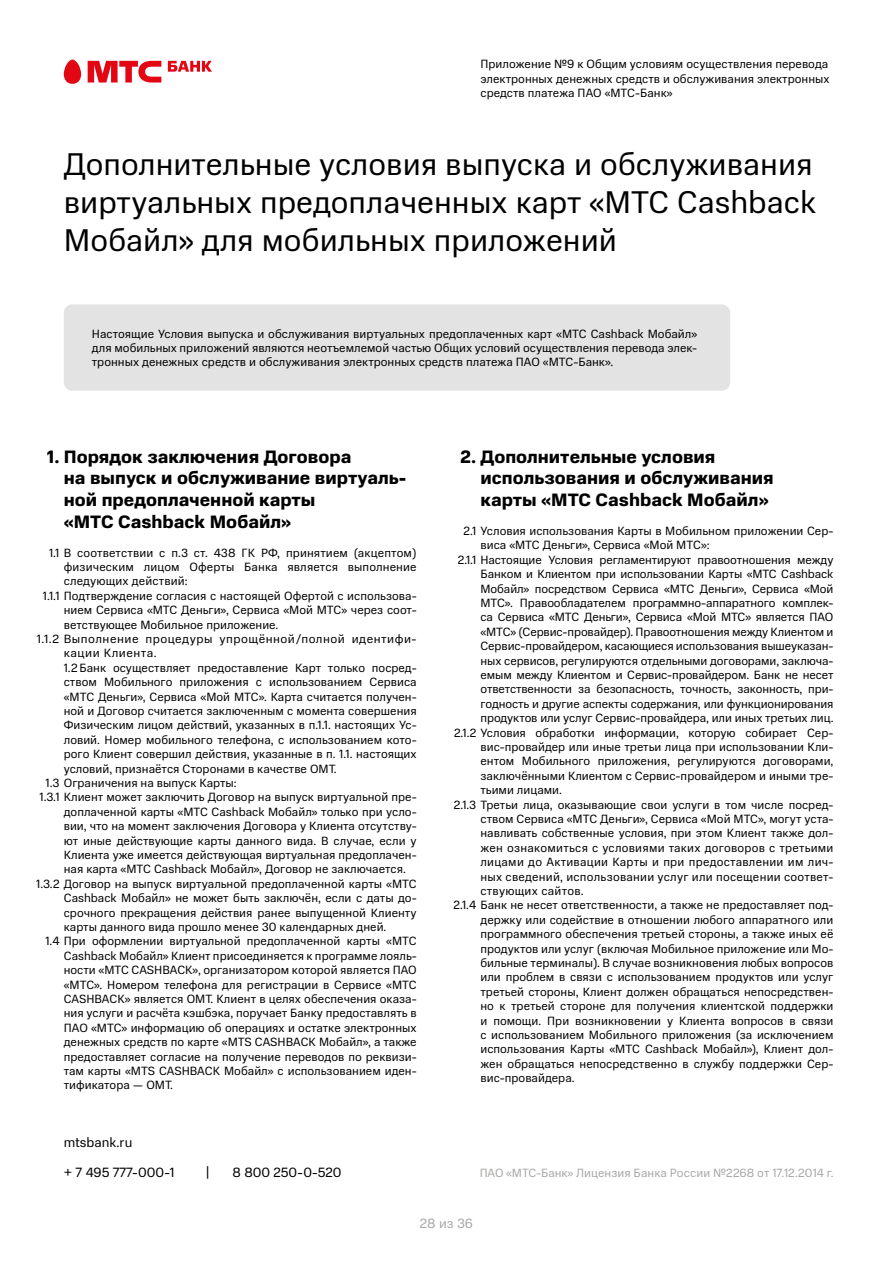
<style>
.page{position:relative;width:893px;height:1263px;background:#fff}
.page>*{position:absolute;margin:0;border:0;box-sizing:border-box;transform-origin:0 0}
.t1{font:31.5px/37.8px "MTS Sans";color:#000;text-align:justify}
.t2{font:700 18px/21.6px "MTS Sans";color:#000}
.t3{font:13.5px "MTS Sans";color:#000}
.t4{font:13.5px "MTS Sans";color:#a8a8a7}
.t5{font:12px/14.4px "MTS Sans";color:#000;text-align:justify}
.t6{font:12px "MTS Sans";letter-spacing:.02em;color:#000}
.t7{font:12px "MTS Sans";letter-spacing:.04em;color:#000}
.t8{font:12px "MTS Sans";letter-spacing:.005em;color:#a8a8a7}
</style>
<div class="page">
<svg style="left:64px;top:60px;width:17px;height:24px"></svg>
<svg style="left:88px;top:61px;width:73px;height:22px"></svg>
<svg style="left:168px;top:61px;width:44px;height:11px"></svg>
<div style="left:64px;top:304px;width:666px;height:87px;background:#e3e3e3;border-radius:9px"></div>
<p class="t5" style="left:480px;top:57px;width:351px">Приложение №9 к Общим условиям осуществления перевода электронных денежных средств и обслуживания электронных средств платежа ПАО «МТС-Банк»</p>
<h1 class="t1" style="left:64px;top:146px;width:754px">Дополнительные условия выпуска и обслуживания виртуальных предоплаченных карт «МТС Cashback Мобайл» для мобильных приложений</h1>
<p class="t5" style="left:92px;top:326px;width:607px">Настоящие Условия выпуска и обслуживания виртуальных предоплаченных карт «МТС Cashback Мобайл» для мобильных приложений являются неотъемлемой частью Общих условий осуществления перевода элек&shy;тронных денежных средств и обслуживания электронных средств платежа ПАО «МТС-Банк».</p>
<h2 class="t2" style="left:64px;top:446px;width:344px;text-indent:-17px">1. Порядок заключения Договора<br>на выпуск и обслуживание виртуаль&shy;ной предоплаченной карты<br>«МТС Cashback Мобайл»</h2>
<p class="t5" style="left:49px;top:545px;width:369px">1.1 В соответствии с п.3 ст. 438 ГК РФ, принятием (акцептом)</p>
<p class="t5" style="left:64px;top:560px;width:354px">физическим лицом Оферты Банка является выполнение</p>
<p class="t5" style="left:64px;top:574px;width:125px">следующих действий:</p>
<p class="t5" style="left:43px;top:588px;width:375px">1.1.1 Подтверждение согласия с настоящей Офертой с использова-</p>
<p class="t5" style="left:64px;top:603px;width:354px">нием Сервиса «МТС Деньги», Сервиса «Мой МТС» через соот-</p>
<p class="t5" style="left:64px;top:617px;width:216px">ветствующее Мобильное приложение.</p>
<p class="t7" style="left:37px;top:632px;width:381px">1.1.2 Выполнение процедуры упрощённой/полной идентифи-</p>
<p class="t7" style="left:64px;top:646px;width:94px">кации Клиента.</p>
<p class="t5" style="left:64px;top:660px;width:354px">1.2 Банк осуществляет предоставление Карт только посред-</p>
<p class="t5" style="left:64px;top:675px;width:354px">ством Мобильного приложения с использованием Сервиса</p>
<p class="t5" style="left:64px;top:689px;width:354px">«МТС Деньги», Сервиса «Мой МТС». Карта считается получен-</p>
<p class="t5" style="left:64px;top:704px;width:354px">ной и Договор считается заключенным с момента совершения</p>
<p class="t5" style="left:64px;top:718px;width:354px">Физическим лицом действий, указанных в п.1.1. настоящих Ус-</p>
<p class="t5" style="left:64px;top:732px;width:354px">ловий. Номер мобильного телефона, с использованием кото-</p>
<p class="t5" style="left:64px;top:747px;width:354px">рого Клиент совершил действия, указанные в п. 1.1. настоящих</p>
<p class="t5" style="left:64px;top:761px;width:274px">условий, признаётся Сторонами в качестве ОМТ.</p>
<p class="t5" style="left:46px;top:776px;width:193px">1.3 Ограничения на выпуск Карты:</p>
<p class="t5" style="left:40px;top:790px;width:379px">1.3.1 Клиент может заключить Договор на выпуск виртуальной пре-</p>
<p class="t5" style="left:64px;top:804px;width:354px">доплаченной карты «МТС Cashback Мобайл» только при усло-</p>
<p class="t5" style="left:64px;top:819px;width:354px">вии, что на момент заключения Договора у Клиента отсутству-</p>
<p class="t5" style="left:64px;top:833px;width:354px">ют иные действующие карты данного вида. В случае, если у</p>
<p class="t5" style="left:64px;top:848px;width:354px">Клиента уже имеется действующая виртуальная предоплачен-</p>
<p class="t5" style="left:64px;top:862px;width:344px">ная карта «МТС Cashback Мобайл», Договор не заключается.</p>
<p class="t5" style="left:36px;top:876px;width:382px">1.3.2 Договор на выпуск виртуальной предоплаченной карты «МТС</p>
<p class="t5" style="left:64px;top:891px;width:354px">Cashback Мобайл» не может быть заключён, если с даты до-</p>
<p class="t5" style="left:64px;top:905px;width:354px">срочного прекращения действия ранее выпущенной Клиенту</p>
<p class="t5" style="left:64px;top:920px;width:324px">карты данного вида прошло менее 30 календарных дней.</p>
<p class="t5" style="left:45px;top:934px;width:373px">1.4 При оформлении виртуальной предоплаченной карты «МТС</p>
<p class="t5" style="left:64px;top:948px;width:354px">Cashback Мобайл» Клиент присоединяется к программе лояль-</p>
<p class="t5" style="left:64px;top:963px;width:354px">ности «МТС CASHBACK», организатором которой является ПАО</p>
<p class="t5" style="left:64px;top:977px;width:354px">«МТС». Номером телефона для регистрации в Сервисе «МТС</p>
<p class="t5" style="left:64px;top:992px;width:354px">CASHBACK» является ОМТ. Клиент в целях обеспечения оказа-</p>
<p class="t5" style="left:64px;top:1006px;width:354px">ния услуги и расчёта кэшбэка, поручает Банку предоставлять в</p>
<p class="t5" style="left:64px;top:1020px;width:354px">ПАО «МТС» информацию об операциях и остатке электронных</p>
<p class="t5" style="left:64px;top:1035px;width:354px">денежных средств по карте «МTS CASHBACK Мобайл», а также</p>
<p class="t5" style="left:64px;top:1049px;width:354px">предоставляет согласие на получение переводов по реквизи-</p>
<p class="t5" style="left:64px;top:1064px;width:354px">там карты «МTS CASHBACK Мобайл» с использованием иден-</p>
<p class="t5" style="left:64px;top:1078px;width:111px">тификатора — ОМТ.</p>
<p class="t3" style="left:64px;top:1134px;width:70px">mtsbank.ru</p>
<h2 class="t2" style="left:480px;top:446px;width:295px;text-indent:-20px">2. Дополнительные условия использования и обслуживания карты «МТС Cashback Мобайл»</h2>
<p class="t5" style="left:464px;top:524px;width:371px">2.1 Условия использования Карты в Мобильном приложении Сер-</p>
<p class="t5" style="left:480px;top:538px;width:231px">виса «МТС Деньги», Сервиса «Мой МТС»:</p>
<p class="t5" style="left:458px;top:552px;width:377px">2.1.1 Настоящие Условия регламентируют правоотношения между</p>
<p class="t5" style="left:480px;top:567px;width:354px">Банком и Клиентом при использовании Карты «МТС Cashback</p>
<p class="t5" style="left:480px;top:581px;width:354px">Мобайл» посредством Сервиса «МТС Деньги», Сервиса «Мой</p>
<p class="t5" style="left:480px;top:596px;width:354px">МТС». Правообладателем программно-аппаратного комплек-</p>
<p class="t5" style="left:480px;top:610px;width:354px">са Сервиса «МТС Деньги», Сервиса «Мой МТС» является ПАО</p>
<p class="t5" style="left:480px;top:624px;width:354px">«МТС» (Сервис-провайдер). Правоотношения между Клиентом и</p>
<p class="t5" style="left:480px;top:639px;width:354px">Сервис-провайдером, касающиеся использования вышеуказан-</p>
<p class="t5" style="left:480px;top:653px;width:354px">ных сервисов, регулируются отдельными договорами, заключа-</p>
<p class="t5" style="left:480px;top:668px;width:354px">емым между Клиентом и Сервис-провайдером. Банк не несет</p>
<p class="t5" style="left:480px;top:682px;width:354px">ответственности за безопасность, точность, законность, при-</p>
<p class="t5" style="left:480px;top:696px;width:354px">годность и другие аспекты содержания, или функционирования</p>
<p class="t5" style="left:480px;top:711px;width:354px">продуктов или услуг Сервис-провайдера, или иных третьих лиц.</p>
<p class="t5" style="left:454px;top:725px;width:381px">2.1.2 Условия обработки информации, которую собирает Сер-</p>
<p class="t5" style="left:480px;top:740px;width:354px">вис-провайдер или иные третьи лица при использовании Кли-</p>
<p class="t5" style="left:480px;top:754px;width:354px">ентом Мобильного приложения, регулируются договорами,</p>
<p class="t5" style="left:480px;top:768px;width:354px">заключёнными Клиентом с Сервис-провайдером и иными тре-</p>
<p class="t5" style="left:480px;top:783px;width:83px">тьими лицами.</p>
<p class="t5" style="left:454px;top:797px;width:381px">2.1.3 Третьи лица, оказывающие свои услуги в том числе посред-</p>
<p class="t5" style="left:480px;top:812px;width:354px">ством Сервиса «МТС Деньги», Сервиса «Мой МТС», могут уста-</p>
<p class="t5" style="left:480px;top:826px;width:354px">навливать собственные условия, при этом Клиент также дол-</p>
<p class="t6" style="left:480px;top:841px;width:354px">жен ознакомиться с условиями таких договоров с третьими</p>
<p class="t6" style="left:480px;top:855px;width:354px">лицами до Активации Карты и при предоставлении им лич-</p>
<p class="t6" style="left:480px;top:870px;width:354px">ных сведений, использовании услуг или посещении соответ-</p>
<p class="t6" style="left:480px;top:884px;width:105px">ствующих сайтов.</p>
<p class="t5" style="left:454px;top:898px;width:381px">2.1.4 Банк не несет ответственности, а также не предоставляет под-</p>
<p class="t5" style="left:480px;top:912px;width:354px">держку или содействие в отношении любого аппаратного или</p>
<p class="t5" style="left:480px;top:927px;width:354px">программного обеспечения третьей стороны, а также иных её</p>
<p class="t5" style="left:480px;top:941px;width:354px">продуктов или услуг (включая Мобильное приложение или Мо-</p>
<p class="t5" style="left:480px;top:956px;width:354px">бильные терминалы). В случае возникновения любых вопросов</p>
<p class="t5" style="left:480px;top:970px;width:354px">или проблем в связи с использованием продуктов или услуг</p>
<p class="t5" style="left:480px;top:984px;width:354px">третьей стороны, Клиент должен обращаться непосредствен-</p>
<p class="t5" style="left:480px;top:999px;width:354px">но к третьей стороне для получения клиентской поддержки</p>
<p class="t5" style="left:480px;top:1013px;width:354px">и помощи. При возникновении у Клиента вопросов в связи</p>
<p class="t5" style="left:480px;top:1028px;width:354px">с использованием Мобильного приложения (за исключением</p>
<p class="t5" style="left:480px;top:1042px;width:354px">использования Карты «МТС Cashback Мобайл»), Клиент дол-</p>
<p class="t5" style="left:480px;top:1056px;width:354px">жен обращаться непосредственно в службу поддержки Сер-</p>
<p class="t5" style="left:480px;top:1071px;width:96px">вис-провайдера.</p>
<p class="t3" style="left:64px;top:1165px;width:112px">+ 7 495 777-000-1</p>
<p class="t3" style="left:206px;top:1164px;width:5px">|</p>
<p class="t3" style="left:233px;top:1165px;width:110px">8 800 250-0-520</p>
<p class="t8" style="left:480px;top:1166px;width:356px">ПАО «МТС-Банк» Лицензия Банка России №2268 от 17.12.2014 г.</p>
<p class="t4" style="left:420px;top:1216px;width:55px">28 из 36</p>
</div>
